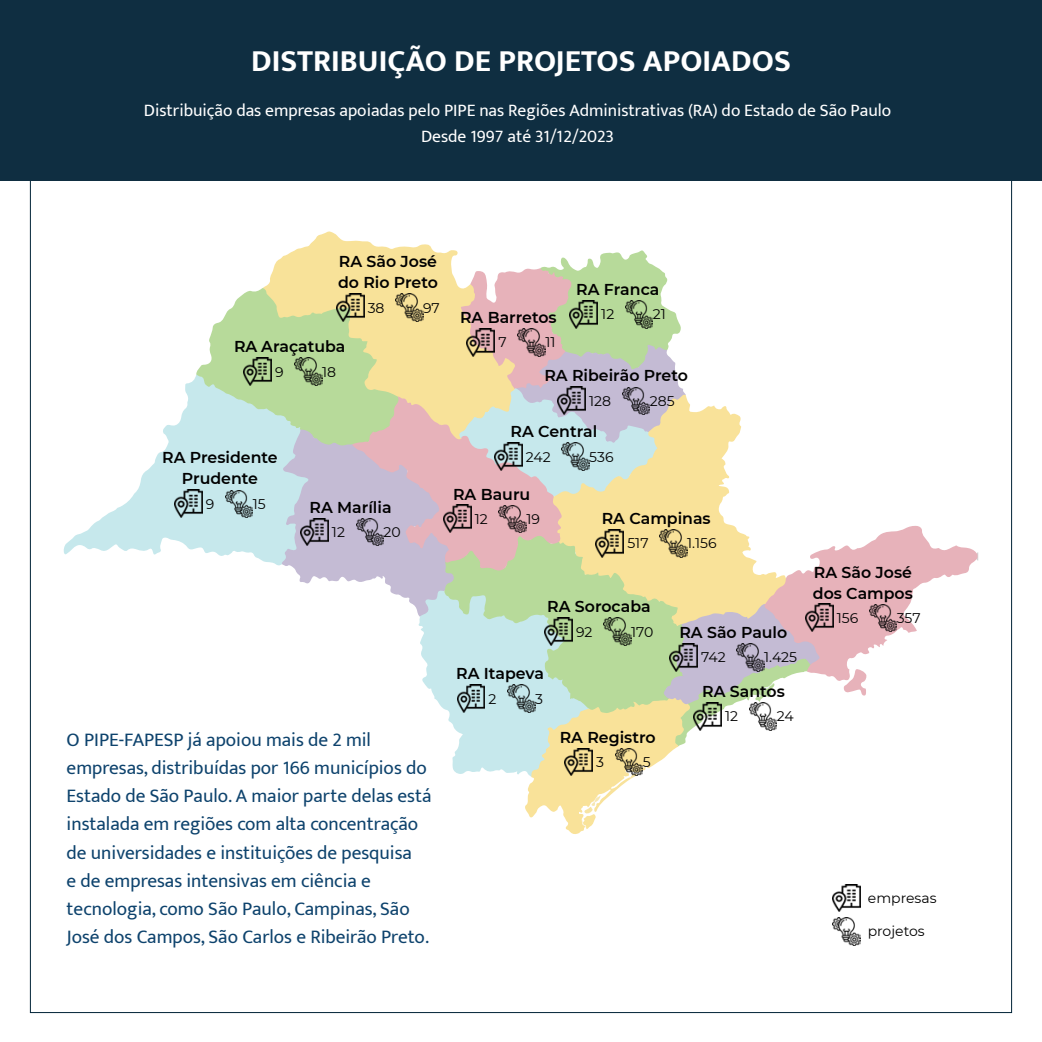
<style>
.page{position:relative;width:1042px;height:1042px;background:#fff}
.page>*{position:absolute;margin:0;border:0;box-sizing:border-box;transform-origin:0 0}
.t1{font:700 31.5px "Mukta";color:#fff}
.t2{font:19.25px/28px "Mukta";color:#0e436d}
.t3{font:17.5px/26.2px "Mukta";color:#fff;text-align:center}
.t4{font:600 15.75px/21px "Montserrat";color:#000}
.t5{font:14px "Montserrat";color:#000}
</style>
<div class="page">
<div style="left:0;top:0;width:1042px;height:181px;background:#0f2e41"></div>
<svg style="left:296px;top:231px;width:137px;height:19px"></svg>
<svg style="left:64px;top:376px;width:132px;height:179px"></svg>
<svg style="left:196px;top:250px;width:782px;height:584px"></svg>
<img style="left:669px;top:643px;width:28px;height:28px">
<img style="left:736px;top:643px;width:28px;height:28px">
<img style="left:243px;top:357px;width:28px;height:28px">
<img style="left:294px;top:358px;width:28px;height:27px">
<img style="left:336px;top:294px;width:28px;height:27px">
<img style="left:395px;top:294px;width:28px;height:27px">
<img style="left:494px;top:442px;width:28px;height:28px">
<img style="left:562px;top:443px;width:27px;height:27px">
<img style="left:544px;top:618px;width:28px;height:27px">
<img style="left:603px;top:618px;width:28px;height:27px">
<img style="left:565px;top:748px;width:27px;height:28px">
<img style="left:615px;top:748px;width:28px;height:28px">
<img style="left:693px;top:702px;width:28px;height:28px">
<img style="left:749px;top:702px;width:28px;height:28px">
<img style="left:457px;top:684px;width:28px;height:28px">
<img style="left:507px;top:684px;width:28px;height:28px">
<img style="left:443px;top:505px;width:28px;height:28px">
<img style="left:499px;top:505px;width:27px;height:28px">
<img style="left:467px;top:328px;width:28px;height:28px">
<img style="left:518px;top:328px;width:27px;height:28px">
<img style="left:570px;top:300px;width:27px;height:28px">
<img style="left:625px;top:300px;width:28px;height:28px">
<img style="left:174px;top:490px;width:28px;height:28px">
<img style="left:225px;top:490px;width:28px;height:28px">
<img style="left:558px;top:387px;width:27px;height:28px">
<img style="left:622px;top:387px;width:28px;height:28px">
<img style="left:805px;top:604px;width:28px;height:28px">
<img style="left:869px;top:604px;width:28px;height:28px">
<img style="left:596px;top:529px;width:28px;height:28px">
<img style="left:659px;top:529px;width:28px;height:28px">
<img style="left:300px;top:518px;width:28px;height:28px">
<img style="left:356px;top:518px;width:28px;height:28px">
<img style="left:833px;top:884px;width:27px;height:28px">
<img style="left:833px;top:917px;width:27px;height:28px">
<h1 class="t1" style="left:251px;top:41px;width:541px">DISTRIBUIÇÃO DE PROJETOS APOIADOS</h1>
<p class="t3" style="left:144px;top:96px;width:749px">Distribuição das empresas apoiadas pelo PIPE nas Regiões Administrativas (RA) do Estado de São Paulo<br>Desde 1997 até 31/12/2023</p>
<p class="t4" style="left:338px;top:250px;width:101px">RA São José do Rio Preto</p>
<p class="t5" style="left:368px;top:298px;width:18px">38</p>
<p class="t5" style="left:423px;top:298px;width:18px">97</p>
<p class="t4" style="left:234px;top:335px;width:113px">RA Araçatuba</p>
<p class="t5" style="left:275px;top:362px;width:10px">9</p>
<p class="t5" style="left:322px;top:362px;width:15px">18</p>
<p class="t4" style="left:162px;top:446px;width:117px;text-align:center">RA Presidente<br>Prudente</p>
<p class="t5" style="left:206px;top:494px;width:10px">9</p>
<p class="t5" style="left:253px;top:494px;width:14px">15</p>
<p class="t4" style="left:310px;top:496px;width:84px">RA Marília</p>
<p class="t5" style="left:332px;top:522px;width:15px">12</p>
<p class="t5" style="left:384px;top:522px;width:19px">20</p>
<p class="t4" style="left:460px;top:306px;width:98px">RA Barretos</p>
<p class="t5" style="left:498px;top:333px;width:10px">7</p>
<p class="t5" style="left:545px;top:333px;width:12px">11</p>
<p class="t4" style="left:576px;top:278px;width:85px">RA Franca</p>
<p class="t5" style="left:601px;top:305px;width:15px">12</p>
<p class="t5" style="left:653px;top:305px;width:15px">21</p>
<p class="t4" style="left:544px;top:365px;width:145px">RA Ribeirão Preto</p>
<p class="t5" style="left:589px;top:391px;width:23px">128</p>
<p class="t5" style="left:650px;top:391px;width:26px">285</p>
<p class="t4" style="left:510px;top:420px;width:88px">RA Central</p>
<p class="t5" style="left:526px;top:447px;width:26px">242</p>
<p class="t5" style="left:589px;top:447px;width:26px">536</p>
<p class="t4" style="left:453px;top:483px;width:79px">RA Bauru</p>
<p class="t5" style="left:475px;top:509px;width:15px">12</p>
<p class="t5" style="left:526px;top:509px;width:15px">19</p>
<p class="t4" style="left:602px;top:507px;width:110px">RA Campinas</p>
<p class="t5" style="left:627px;top:534px;width:23px">517</p>
<p class="t5" style="left:687px;top:534px;width:31px">1.156</p>
<p class="t2" style="left:67px;top:726px;width:366px">O PIPE-FAPESP já apoiou mais de 2 mil empresas, distribuídas por 166 municípios do Estado de São Paulo. A maior parte delas está instalada em regiões com alta concentração de universidades e instituições de pesquisa<br>e de empresas intensivas em ciência e tecnologia, como São Paulo, Campinas, São José dos Campos, São Carlos e Ribeirão Preto.</p>
<p class="t4" style="left:547px;top:595px;width:105px">RA Sorocaba</p>
<p class="t5" style="left:576px;top:622px;width:18px">92</p>
<p class="t5" style="left:631px;top:622px;width:24px">170</p>
<p class="t4" style="left:456px;top:662px;width:89px">RA Itapeva</p>
<p class="t5" style="left:489px;top:689px;width:9px">2</p>
<p class="t5" style="left:535px;top:689px;width:9px">3</p>
<p class="t4" style="left:560px;top:726px;width:97px">RA Registro</p>
<p class="t5" style="left:596px;top:752px;width:9px">3</p>
<p class="t5" style="left:643px;top:752px;width:9px">5</p>
<p class="t4" style="left:679px;top:621px;width:109px">RA São Paulo</p>
<p class="t5" style="left:701px;top:648px;width:26px">742</p>
<p class="t5" style="left:764px;top:648px;width:34px">1.425</p>
<p class="t4" style="left:702px;top:680px;width:84px">RA Santos</p>
<p class="t5" style="left:725px;top:706px;width:15px">12</p>
<p class="t5" style="left:777px;top:706px;width:18px">24</p>
<p class="t4" style="left:813px;top:561px;width:102px">RA São José dos Campos</p>
<p class="t5" style="left:836px;top:608px;width:23px">156</p>
<p class="t5" style="left:897px;top:608px;width:25px">357</p>
<p class="t5" style="left:868px;top:888px;width:70px">empresas</p>
<p class="t5" style="left:867px;top:922px;width:59px">projetos</p>
</div>
